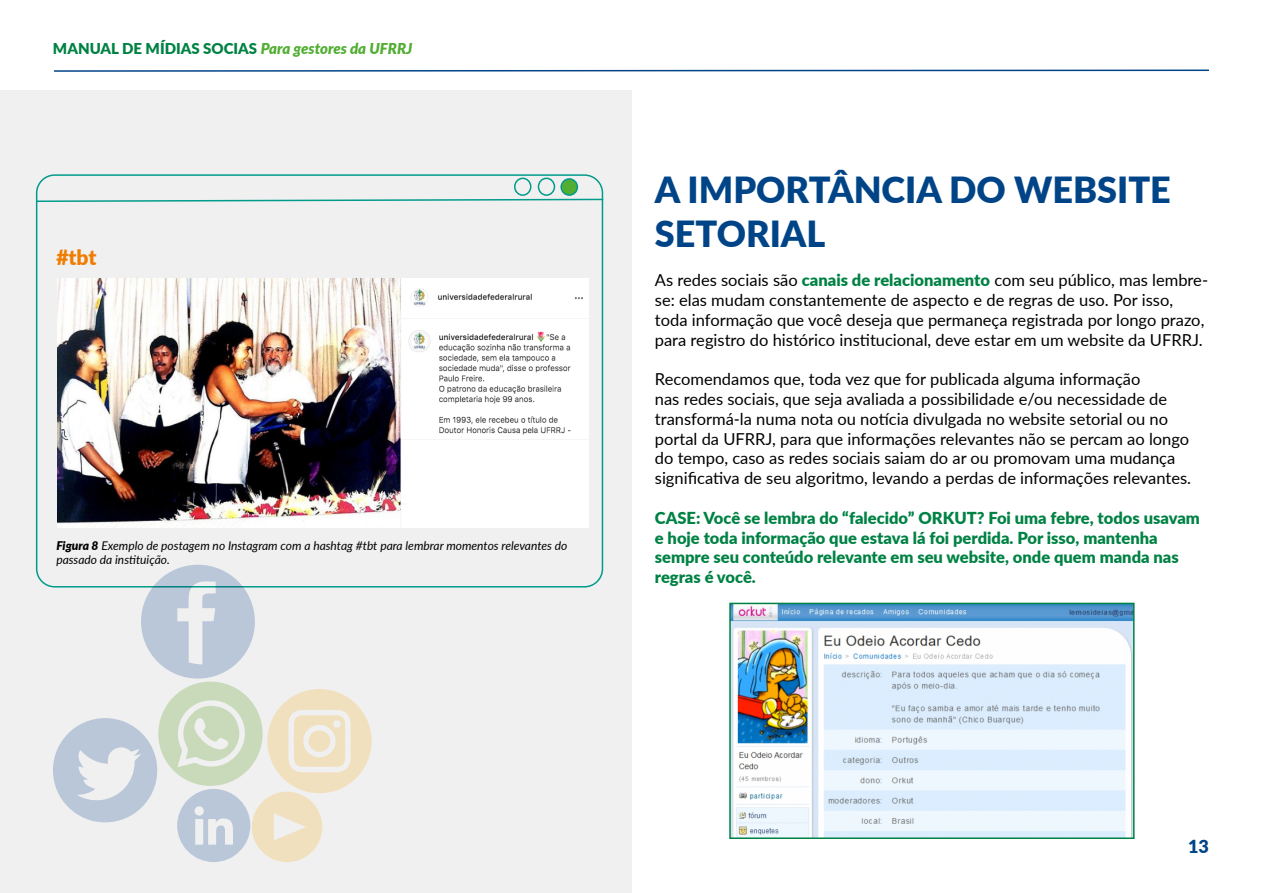
<style>
.page{position:relative;width:1263px;height:893px;background:#fff}
.page>*{position:absolute;margin:0;border:0;box-sizing:border-box;transform-origin:0 0}
.t1{font:900 36px/43.2px "Lato";color:#048}
.t2{font:900 21px "Lato";color:#ef7d00}
.t3{font:900 18px "Lato";color:#048}
.t4{font:16.5px/19.8px "Lato";color:#000}
.t5{font:900 16.5px/19.8px "Lato";color:#008244}
.t6{font:900 15px "Lato";color:#008244}
.t7{font:italic 12px/14.4px "Lato";color:#000}
.s1{font-style:italic;color:#52ae32}
.s2{font-weight:900}
.s3{font-weight:900;color:#008244}
</style>
<div class="page">
<svg style="left:54px;top:69px;width:1155px;height:3px"></svg>
<div style="left:0;top:90px;width:631px;height:803px;background:#f0f0f0"></div>
<div style="left:36px;top:174px;width:567px;height:413px;border:2px solid #009b8b;border-radius:18px"></div>
<svg style="left:35px;top:198px;width:569px;height:5px"></svg>
<div style="left:514px;top:178px;width:17px;height:18px;border:2px solid #009b8b;border-radius:50%"></div>
<div style="left:538px;top:178px;width:17px;height:18px;border:2px solid #009b8b;border-radius:50%"></div>
<div style="left:561px;top:179px;width:16px;height:16px;background:#52ae32;border-radius:50%"></div>
<div style="left:560px;top:178px;width:18px;height:18px;border:2px solid #009b8b;border-radius:50%"></div>
<img style="left:57px;top:279px;width:532px;height:248px">
<div style="left:158px;top:682px;width:105px;height:104px;background:#c9daba;border-radius:50%"></div>
<div style="left:141px;top:565px;width:114px;height:114px;background:#b9c7d9;border-radius:50%"></div>
<svg style="left:177px;top:581px;width:39px;height:83px"></svg>
<div style="left:53px;top:718px;width:104px;height:104px;background:#b9c7d9;border-radius:50%"></div>
<svg style="left:77px;top:747px;width:64px;height:54px"></svg>
<div style="left:177px;top:789px;width:73px;height:73px;background:#b9c7d9;border-radius:50%"></div>
<svg style="left:195px;top:806px;width:38px;height:39px"></svg>
<div style="left:267px;top:689px;width:105px;height:104px;background:#f0e0be;border-radius:50%"></div>
<svg style="left:288px;top:710px;width:63px;height:62px"></svg>
<div style="left:333px;top:720px;width:8px;height:8px;background:#f0f0f0;border-radius:50%"></div>
<div style="left:252px;top:792px;width:70px;height:70px;background:#f0e0be;border-radius:50%"></div>
<svg style="left:274px;top:813px;width:32px;height:27px"></svg>
<svg style="left:171px;top:699px;width:74px;height:68px"></svg>
<img style="left:732px;top:606px;width:399px;height:230px">
<div style="left:729px;top:603px;width:405px;height:236px;border:2px solid #008244"></div>
<p class="t6" style="left:53px;top:37px;width:361px">MANUAL DE MÍDIAS SOCIAS <span class="s1">Para gestores da UFRRJ</span></p>
<p class="t2" style="left:56px;top:242px;width:42px">#tbt</p>
<p class="t7" style="left:56px;top:538px;width:513px"><span class="s2">Figura 8</span> Exemplo de postagem no Instagram com a hashtag #tbt para lembrar momentos relevantes do passado da instituição.</p>
<h1 class="t1" style="left:655px;top:167px;width:517px">A IMPORTÂNCIA DO WEBSITE<br>SETORIAL</h1>
<p class="t4" style="left:655px;top:270px;width:555px">As redes sociais são <span class="s3">canais de relacionamento</span> com seu público, mas lembre&shy;se: elas mudam constantemente de aspecto e de regras de uso. Por isso, toda informação que você deseja que permaneça registrada por longo prazo, para registro do histórico institucional, deve estar em um website da UFRRJ.</p>
<p class="t4" style="left:655px;top:369px;width:538px">Recomendamos que, toda vez que for publicada alguma informação<br>nas redes sociais, que seja avaliada a possibilidade e/ou necessidade de transformá-la numa nota ou notícia divulgada no website setorial ou no portal da UFRRJ, para que informações relevantes não se percam ao longo do tempo, caso as redes sociais saiam do ar ou promovam uma mudança significativa de seu algoritmo, levando a perdas de informações relevantes.</p>
<p class="t5" style="left:655px;top:507px;width:547px">CASE: Você se lembra do “falecido” ORKUT? Foi uma febre, todos usavam e hoje toda informação que estava lá foi perdida. Por isso, mantenha sempre seu conteúdo relevante em seu website, onde quem manda nas regras é você.</p>
<p class="t3" style="left:1188px;top:833px;width:22px">13</p>
</div>
